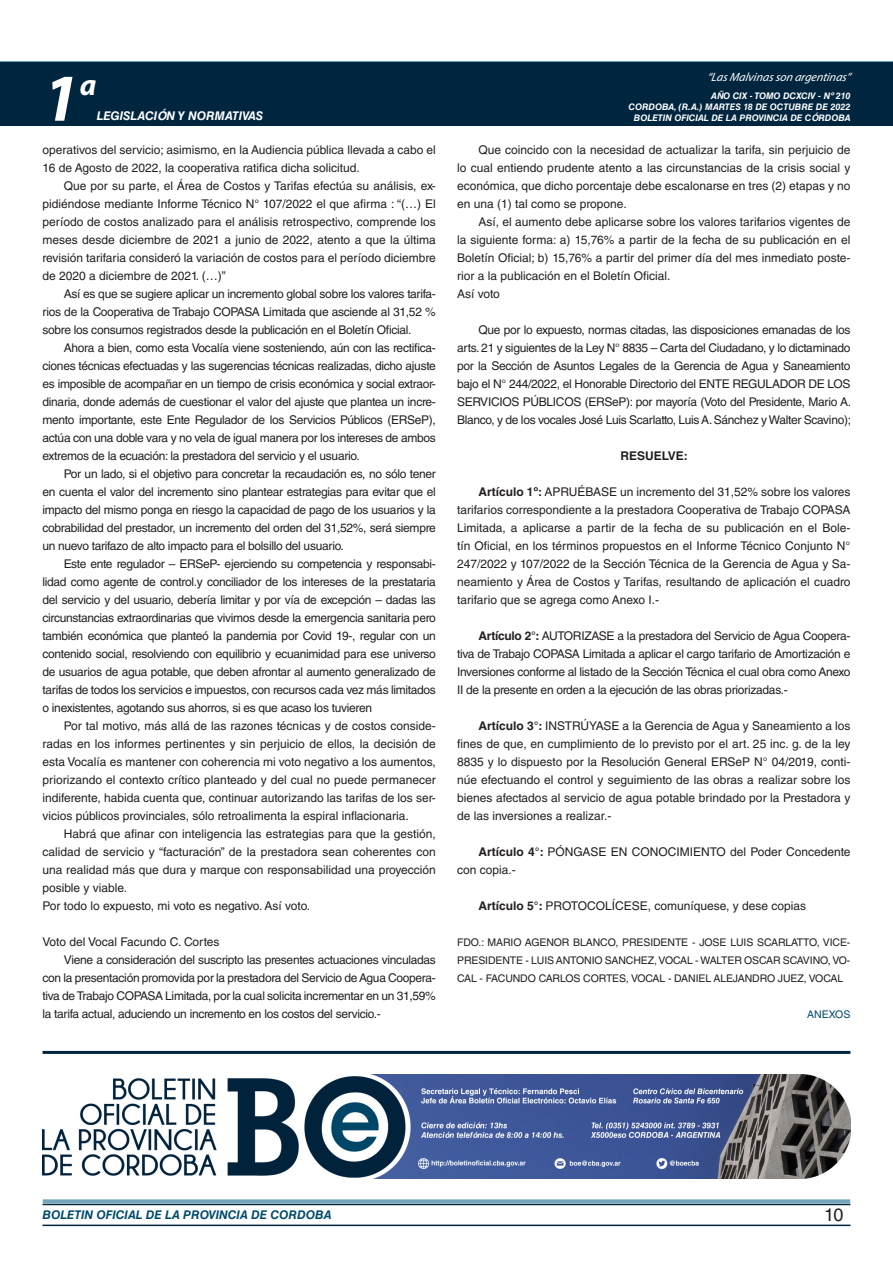
<style>
.page{position:relative;width:893px;height:1263px;background:#fff}
.page>*{position:absolute;margin:0;border:0;box-sizing:border-box;transform-origin:0 0}
.t1{font:italic 700 67.5px "Myriad Pro";color:#fff}
.t2{font:italic 700 30px "Myriad Pro";color:#fff}
.t3{font:18px "Helvetica LT Std";color:#231f20}
.TEXTO_BASE{font:12px/18px "Helvetica LT Std";color:#231f20;text-align:justify}
.t4{font:italic 700 12px "Helvetica LT Std";color:#004b6c}
.t5{font:italic 12px "Myriad Pro";color:#fff}
.t6{font:italic 700 12px "Helvetica LT Std";color:#fff}
.RESUELVE{font:700 12px "Helvetica LT Std";color:#231f20}
.FIRMA{font:10.5px/18px "Helvetica LT Std";letter-spacing:-.01em;color:#231f20;text-align:justify}
.ANEXO{font:10.5px "Helvetica LT Std";color:#004b6c}
.t7{font:italic 700 9px/10.8px "Helvetica LT Std";color:#fff;text-align:right}
.s1{font-weight:700}
</style>
<div class="page">
<div style="left:0;top:61px;width:893px;height:6px;background:#73a5b8"></div>
<div style="left:0;top:62px;width:893px;height:64px;background:#00263f"></div>
<hr style="left:43px;top:1224px;width:807px;height:2px;background:#00263f">
<div style="left:42px;top:1198px;width:809px;height:8px;background:#fff;opacity:.75"></div>
<hr style="left:43px;top:1051px;width:807px;height:3px;background:#00263f">
<img style="left:43px;top:1075px;width:807px;height:103px">
<h1 class="t1" style="left:43px;top:54px;width:38px">1</h1>
<h2 class="t2" style="left:80px;top:66px;width:18px">a</h2>
<p class="t6" style="left:97px;top:109px;width:168px">LEGISLACIÓN Y NORMATIVAS</p>
<p class="TEXTO_BASE" style="left:43px;top:141px;width:395px">operativos del servicio; asimismo, en la Audiencia pública llevada a cabo el<br>16 de Agosto de 2022, la cooperativa ratifica dicha solicitud.</p>
<p class="TEXTO_BASE" style="left:43px;top:177px;width:395px;text-indent:21px">Que por su parte, el Área de Costos y Tarifas efectúa su análisis, ex&shy;pidiéndose mediante Informe Técnico N° 107/2022 el que afirma : “(…) El período de costos analizado para el análisis retrospectivo, comprende los meses desde diciembre de 2021 a junio de 2022, atento a que la última revisión tarifaria consideró la variación de costos para el período diciembre de 2020 a diciembre de 2021. (…)”</p>
<p class="TEXTO_BASE" style="left:43px;top:285px;width:395px;text-indent:21px">Así es que se sugiere aplicar un incremento global sobre los valores tarifa&shy;rios de la Cooperativa de Trabajo COPASA Limitada que asciende al 31,52 % sobre los consumos registrados desde la publicación en el Boletín Oficial.</p>
<p class="TEXTO_BASE" style="left:43px;top:339px;width:395px;text-indent:21px">Ahora a bien, como esta Vocalía viene sosteniendo, aún con las rectifica&shy;ciones técnicas efectuadas y las sugerencias técnicas realizadas, dicho ajuste es imposible de acompañar en un tiempo de crisis económica y social extraor&shy;dinaria, donde además de cuestionar el valor del ajuste que plantea un incre&shy;mento importante, este Ente Regulador de los Servicios Públicos (ERSeP), actúa con una doble vara y no vela de igual manera por los intereses de ambos extremos de la ecuación: la prestadora del servicio y el usuario.</p>
<p class="TEXTO_BASE" style="left:43px;top:465px;width:395px;text-indent:21px">Por un lado, si el objetivo para concretar la recaudación es, no sólo tener en cuenta el valor del incremento sino plantear estrategias para evitar que el impacto del mismo ponga en riesgo la capacidad de pago de los usuarios y la cobrabilidad del prestador, un incremento del orden del 31,52%, será siempre un nuevo tarifazo de alto impacto para el bolsillo del usuario.</p>
<p class="TEXTO_BASE" style="left:43px;top:555px;width:395px;text-indent:21px">Este ente regulador – ERSeP- ejerciendo su competencia y responsabi&shy;lidad como agente de control.y conciliador de los intereses de la prestataria del servicio y del usuario, debería limitar y por vía de excepción – dadas las circunstancias extraordinarias que vivimos desde la emergencia sanitaria pero también económica que planteó la pandemia por Covid 19-, regular con un contenido social, resolviendo con equilibrio y ecuanimidad para ese universo de usuarios de agua potable, que deben afrontar al aumento generalizado de tarifas de todos los servicios e impuestos, con recursos cada vez más limitados o inexistentes, agotando sus ahorros, si es que acaso los tuvieren</p>
<p class="TEXTO_BASE" style="left:43px;top:717px;width:395px;text-indent:21px">Por tal motivo, más allá de las razones técnicas y de costos conside&shy;radas en los informes pertinentes y sin perjuicio de ellos, la decisión de esta Vocalía es mantener con coherencia mi voto negativo a los aumentos, priorizando el contexto crítico planteado y del cual no puede permanecer indiferente, habida cuenta que, continuar autorizando las tarifas de los ser&shy;vicios públicos provinciales, sólo retroalimenta la espiral inflacionaria.</p>
<p class="TEXTO_BASE" style="left:43px;top:825px;width:395px;text-indent:21px">Habrá que afinar con inteligencia las estrategias para que la gestión, calidad de servicio y “facturación” de la prestadora sean coherentes con una realidad más que dura y marque con responsabilidad una proyección posible y viable.</p>
<p class="TEXTO_BASE" style="left:43px;top:897px;width:269px">Por todo lo expuesto, mi voto es negativo. Así voto.</p>
<p class="TEXTO_BASE" style="left:43px;top:933px;width:179px">Voto del Vocal Facundo C. Cortes</p>
<p class="TEXTO_BASE" style="left:43px;top:951px;width:395px;text-indent:21px">Viene a consideración del suscripto las presentes actuaciones vinculadas con la presentación promovida por la prestadora del Servicio de Agua Coopera&shy;tiva de Trabajo COPASA Limitada, por la cual solicita incrementar en un 31,59% la tarifa actual, aduciendo un incremento en los costos del servicio.-</p>
<p class="t5" style="left:707px;top:70px;width:145px">“LasMalvinasson argentinas”</p>
<p class="t7" style="left:628px;top:91px;width:223px">AÑO CIX - TOMO DCXCIV - Nº 210<br>CORDOBA, (R.A.) MARTES 18 DE OCTUBRE DE 2022<br>BOLETIN OFICIAL DE LA PROVINCIA DE CÓRDOBA</p>
<p class="TEXTO_BASE" style="left:457px;top:141px;width:395px;text-indent:21px">Que coincido con la necesidad de actualizar la tarifa, sin perjuicio de lo cual entiendo prudente atento a las circunstancias de la crisis social y económica, que dicho porcentaje debe escalonarse en tres (2) etapas y no en una (1) tal como se propone.</p>
<p class="TEXTO_BASE" style="left:457px;top:213px;width:395px;text-indent:21px">Así, el aumento debe aplicarse sobre los valores tarifarios vigentes de la siguiente forma: a) 15,76% a partir de la fecha de su publicación en el Boletín Oficial; b) 15,76% a partir del primer día del mes inmediato poste&shy;rior a la publicación en el Boletín Oficial.</p>
<p class="TEXTO_BASE" style="left:457px;top:285px;width:44px">Así voto</p>
<p class="TEXTO_BASE" style="left:457px;top:321px;width:396px;text-indent:21px">Que por lo expuesto, normas citadas, las disposiciones emanadas de los arts. 21 y siguientes de la Ley N° 8835 – Carta del Ciudadano, y lo dictaminado por la Sección de Asuntos Legales de la Gerencia de Agua y Saneamiento bajo el N° 244/2022, el Honorable Directorio del ENTE REGULADOR DE LOS SERVICIOS PÚBLICOS (ERSeP): por mayoría (Voto del Presidente, Mario A.<br>Blanco, y de los vocales José Luis Scarlatto, Luis A. Sánchez y Walter Scavino);</p>
<p class="RESUELVE" style="left:620px;top:448px;width:69px">RESUELVE:</p>
<p class="TEXTO_BASE" style="left:457px;top:483px;width:395px;text-indent:21px"><span class="s1">Artículo 1º:</span> APRUÉBASE un incremento del 31,52% sobre los valores tarifarios correspondiente a la prestadora Cooperativa de Trabajo COPASA Limitada, a aplicarse a partir de la fecha de su publicación en el Bole&shy;tín Oficial, en los términos propuestos en el Informe Técnico Conjunto N° 247/2022 y 107/2022 de la Sección Técnica de la Gerencia de Agua y Sa&shy;neamiento y Área de Costos y Tarifas, resultando de aplicación el cuadro tarifario que se agrega como Anexo I.-</p>
<p class="TEXTO_BASE" style="left:457px;top:627px;width:395px;text-indent:21px"><span class="s1">Artículo 2°:</span> AUTORIZASE a la prestadora del Servicio de Agua Coopera&shy;tiva de Trabajo COPASA Limitada a aplicar el cargo tarifario de Amortización e Inversiones conforme al listado de la Sección Técnica el cual obra como Anexo II de la presente en orden a la ejecución de las obras priorizadas.-</p>
<p class="TEXTO_BASE" style="left:457px;top:717px;width:395px;text-indent:21px"><span class="s1">Artículo 3°:</span> INSTRÚYASE a la Gerencia de Agua y Saneamiento a los fines de que, en cumplimiento de lo previsto por el art. 25 inc. g. de la ley 8835 y lo dispuesto por la Resolución General ERSeP N° 04/2019, conti&shy;núe efectuando el control y seguimiento de las obras a realizar sobre los bienes afectados al servicio de agua potable brindado por la Prestadora y de las inversiones a realizar.-</p>
<p class="TEXTO_BASE" style="left:457px;top:843px;width:395px;text-indent:21px"><span class="s1">Artículo 4°:</span> PÓNGASE EN CONOCIMIENTO del Poder Concedente con copia.-</p>
<p class="TEXTO_BASE" style="left:478px;top:897px;width:329px"><span class="s1">Artículo 5°:</span> PROTOCOLÍCESE, comuníquese, y dese copias</p>
<p class="FIRMA" style="left:457px;top:933px;width:395px">FDO.: MARIO AGENOR BLANCO, PRESIDENTE - JOSE LUIS SCARLATTO, VICE-PRESIDENTE - LUIS ANTONIO SANCHEZ, VOCAL - WALTER OSCAR SCAVINO, VO-CAL - FACUNDO CARLOS CORTES, VOCAL - DANIEL ALEJANDRO JUEZ, VOCAL</p>
<p class="ANEXO" style="left:807px;top:1008px;width:45px">ANEXOS</p>
<p class="t4" style="left:43px;top:1208px;width:290px">BOLETIN OFICIAL DE LA PROVINCIA DE CORDOBA</p>
<h3 class="t3" style="left:824px;top:1204px;width:21px">10</h3>
</div>
